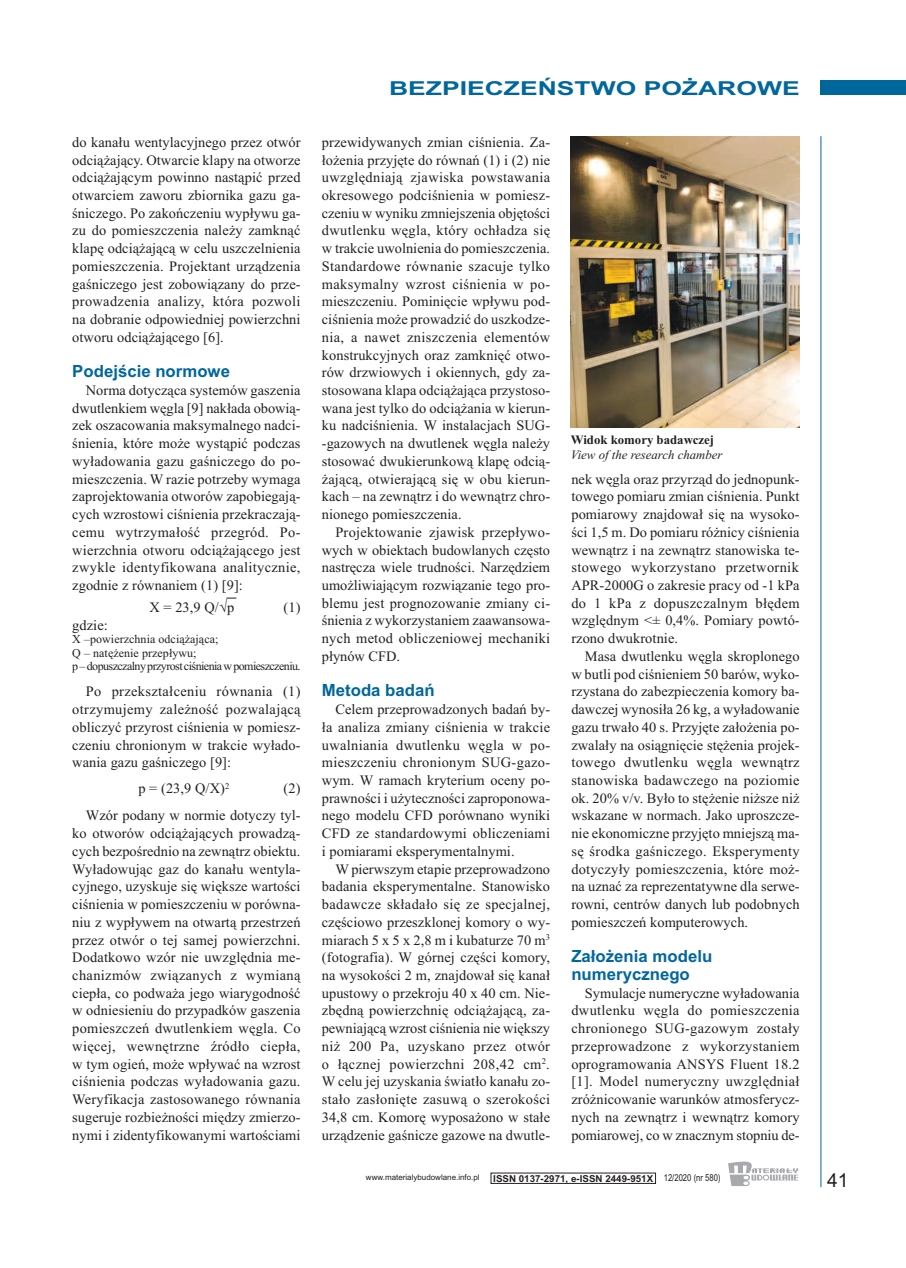
<style>
.page{position:relative;width:906px;height:1268px;background:#fff}
.page>*{position:absolute;margin:0;border:0;box-sizing:border-box;transform-origin:0 0}
.t1{font:700 19.2px "Arial";color:#00679d;scale:1.38 1}
.t2{font:19.2px "Arial";color:#231f20}
.t3{font:700 16.8px/17.7px "Arial";color:#00679d}
.t4{font:14.4px/17.7px "Times New Roman";letter-spacing:.005em;color:#231f20;text-align:justify}
.t5{font:italic 12.75px "Times New Roman";color:#231f20}
.t6{font:700 12.75px "Times New Roman";color:#231f20}
.t7{font:12px/13.6px "Times New Roman";letter-spacing:.005em;color:#231f20}
.t8{font:700 9.6px "Arial";color:#231f20}
.t9{font:7.95px "Arial";color:#231f20}
.s1{font-weight:400}
</style>
<div class="page">
<div style="left:821px;top:81px;width:85px;height:14px;background:#00679d"></div>
<hr style="left:820px;top:136px;width:1px;height:1050px;background:#00679d">
<svg style="left:728px;top:1161px;width:70px;height:24px"></svg>
<img style="left:571px;top:136px;width:228px;height:291px">
<p class="t4" style="left:72px;top:133px;width:230px">do kanału wentylacyjnego przez otwór odciążający. Otwarcie klapy na otworze odciążającym powinno nastąpić przed otwarciem zaworu zbiornika gazu ga&shy;śniczego. Po zakończeniu wypływu ga&shy;zu do pomieszczenia należy zamknąć klapę odciążającą w celu uszczelnienia pomieszczenia. Projektant urządzenia gaśniczego jest zobowiązany do prze&shy;prowadzenia analizy, która pozwoli na dobranie odpowiedniej powierzchni otworu odciążającego [6].</p>
<p class="t3" style="left:72px;top:362px;width:159px">Podejście normowe</p>
<p class="t4" style="left:72px;top:381px;width:230px;text-indent:14px">Norma dotycząca systemów gaszenia dwutlenkiem węgla [9] nakłada obowią&shy;zek oszacowania maksymalnego nadci&shy;śnienia, które może wystąpić podczas wyładowania gazu gaśniczego do po&shy;mieszczenia. W razie potrzeby wymaga zaprojektowania otworów zapobiegają&shy;cych wzrostowi ciśnienia przekraczają&shy;cemu wytrzymałość przegród. Po&shy;wierzchnia otworu odciążającego jest zwykle identyfikowana analitycznie, zgodnie z równaniem (1) [9]:</p>
<p class="t4" style="left:149px;top:598px;width:86px">X = 23,9 Q/√p</p>
<p class="t4" style="left:284px;top:598px;width:18px">(1)</p>
<p class="t4" style="left:72px;top:615px;width:37px">gdzie:</p>
<p class="t7" style="left:72px;top:632px;width:230px">X –powierzchnia odciążająca;<br>Q – natężenie przepływu; p–dopuszczalnyprzyrostciśnieniawpomieszczeniu.</p>
<p class="t4" style="left:72px;top:682px;width:230px;text-indent:14px">Po przekształceniu równania (1) otrzymujemy zależność pozwalającą obliczyć przyrost ciśnienia w pomiesz&shy;czeniu chronionym w trakcie wyłado&shy;wania gazu gaśniczego [9]:</p>
<p class="t4" style="left:138px;top:779px;width:92px">p = (23,9 Q/X)<sup>2</sup></p>
<p class="t4" style="left:86px;top:775px;width:216px;line-height:26.8px;text-align:right">(2)<br>Wzór podany w normie dotyczy tyl-</p>
<p class="t4" style="left:72px;top:824px;width:230px">ko otworów odciążających prowadzą&shy;cych bezpośrednio na zewnątrz obiektu.<br>Wyładowując gaz do kanału wentyla&shy;cyjnego, uzyskuje się większe wartości ciśnienia w pomieszczeniu w porówna&shy;niu z wypływem na otwartą przestrzeń przez otwór o tej samej powierzchni.<br>Dodatkowo wzór nie uwzględnia me&shy;chanizmów związanych z wymianą ciepła, co podważa jego wiarygodność w odniesieniu do przypadków gaszenia pomieszczeń dwutlenkiem węgla. Co więcej, wewnętrzne źródło ciepła, w tym ogień, może wpływać na wzrost ciśnienia podczas wyładowania gazu.<br>Weryfikacja zastosowanego równania sugeruje rozbieżności między zmierzo&shy;nymi i zidentyfikowanymi wartościami</p>
<h1 class="t1" style="left:389px;top:77px;width:299px">BEZPIECZEŃSTWO POŻAROWE</h1>
<p class="t4" style="left:322px;top:133px;width:230px">przewidywanych zmian ciśnienia. Za&shy;łożenia przyjęte do równań (1) i (2) nie uwzględniają zjawiska powstawania okresowego podciśnienia w pomiesz&shy;czeniu w wyniku zmniejszenia objętości dwutlenku węgla, który ochładza się w trakcie uwolnienia do pomieszczenia.<br>Standardowe równanie szacuje tylko maksymalny wzrost ciśnienia w po&shy;mieszczeniu. Pominięcie wpływu pod&shy;ciśnienia może prowadzić do uszkodze&shy;nia, a nawet zniszczenia elementów konstrukcyjnych oraz zamknięć otwo&shy;rów drzwiowych i okiennych, gdy za&shy;stosowana klapa odciążająca przystoso&shy;wana jest tylko do odciążania w kierun&shy;ku nadciśnienia. W instalacjach SUG--gazowych na dwutlenek węgla należy stosować dwukierunkową klapę odcią&shy;żającą, otwierającą się w obu kierun&shy;kach – na zewnątrz i do wewnątrz chro&shy;nionego pomieszczenia.</p>
<p class="t4" style="left:322px;top:523px;width:230px;text-indent:14px">Projektowanie zjawisk przepływo&shy;wych w obiektach budowlanych często nastręcza wiele trudności. Narzędziem umożliwiającym rozwiązanie tego pro&shy;blemu jest prognozowanie zmiany ci&shy;śnienia z wykorzystaniem zaawansowa&shy;nych metod obliczeniowej mechaniki płynów CFD.</p>
<p class="t3" style="left:322px;top:681px;width:114px">Metoda badań</p>
<p class="t4" style="left:322px;top:700px;width:230px;text-indent:14px">Celem przeprowadzonych badań by&shy;ła analiza zmiany ciśnienia w trakcie uwalniania dwutlenku węgla w po&shy;mieszczeniu chronionym SUG-gazo&shy;wym. W ramach kryterium oceny po&shy;prawności i użyteczności zaproponowa&shy;nego modelu CFD porównano wyniki CFD ze standardowymi obliczeniami i pomiarami eksperymentalnymi.</p>
<p class="t4" style="left:322px;top:859px;width:230px;text-indent:14px">W pierwszym etapie przeprowadzono badania eksperymentalne. Stanowisko badawcze składało się ze specjalnej, częściowo przeszklonej komory o wy&shy;miarach 5 x 5 x 2,8 m i kubaturze 70 m<sup>3 </sup>(fotografia). W górnej części komory, na wysokości 2 m, znajdował się kanał upustowy o przekroju 40 x 40 cm. Nie&shy;zbędną powierzchnię odciążającą, za&shy;pewniającą wzrost ciśnienia nie większy niż 200 Pa, uzyskano przez otwór o łącznej powierzchni 208,42 cm<sup>2</sup>.<br>W celu jej uzyskania światło kanału zo&shy;stało zasłonięte zasuwą o szerokości 34,8 cm. Komorę wyposażono w stałe urządzenie gaśnicze gazowe na dwutle-</p>
<p class="t6" style="left:571px;top:432px;width:145px">Widok komory badawczej</p>
<p class="t5" style="left:571px;top:446px;width:153px">View of the research chamber</p>
<p class="t4" style="left:571px;top:469px;width:230px">nek węgla oraz przyrząd do jednopunk&shy;towego pomiaru zmian ciśnienia. Punkt pomiarowy znajdował się na wysoko&shy;ści 1,5 m. Do pomiaru różnicy ciśnienia wewnątrz i na zewnątrz stanowiska te&shy;stowego wykorzystano przetwornik APR-2000G o zakresie pracy od -1 kPa do 1 kPa z dopuszczalnym błędem względnym &lt;± 0,4%. Pomiary powtó&shy;rzono dwukrotnie.</p>
<p class="t4" style="left:571px;top:647px;width:230px;text-indent:13px">Masa dwutlenku węgla skroplonego w butli pod ciśnieniem 50 barów, wyko&shy;rzystana do zabezpieczenia komory ba&shy;dawczej wynosiła 26 kg, a wyładowanie gazu trwało 40 s. Przyjęte założenia po&shy;zwalały na osiągnięcie stężenia projek&shy;towego dwutlenku węgla wewnątrz stanowiska badawczego na poziomie ok. 20% v/v. Było to stężenie niższe niż wskazane w normach. Jako uproszcze&shy;nie ekonomiczne przyjęto mniejszą ma&shy;sę środka gaśniczego. Eksperymenty dotyczyły pomieszczenia, które moż&shy;na uznać za reprezentatywne dla serwe&shy;rowni, centrów danych lub podobnych pomieszczeń komputerowych.</p>
<p class="t3" style="left:571px;top:947px;width:142px">Założenia modelu numerycznego</p>
<p class="t4" style="left:571px;top:983px;width:230px;text-indent:14px">Symulacje numeryczne wyładowania dwutlenku węgla do pomieszczenia chronionego SUG-gazowym zostały przeprowadzone z wykorzystaniem oprogramowania ANSYS Fluent 18.2 [1]. Model numeryczny uwzględniał zróżnicowanie warunków atmosferycz&shy;nych na zewnątrz i wewnątrz komory pomiarowej, co w znacznym stopniu de-</p>
<p class="t9" style="left:366px;top:1172px;width:115px">www.materialybudowlane.info.pl</p>
<p class="t8" style="left:493px;top:1172px;width:229px">ISSN 0137-2971, e-ISSN 2449-951X <span class="s1">12/2020 (nr 580)</span></p>
<h1 class="t2" style="left:827px;top:1168px;width:23px">41</h1>
</div>
